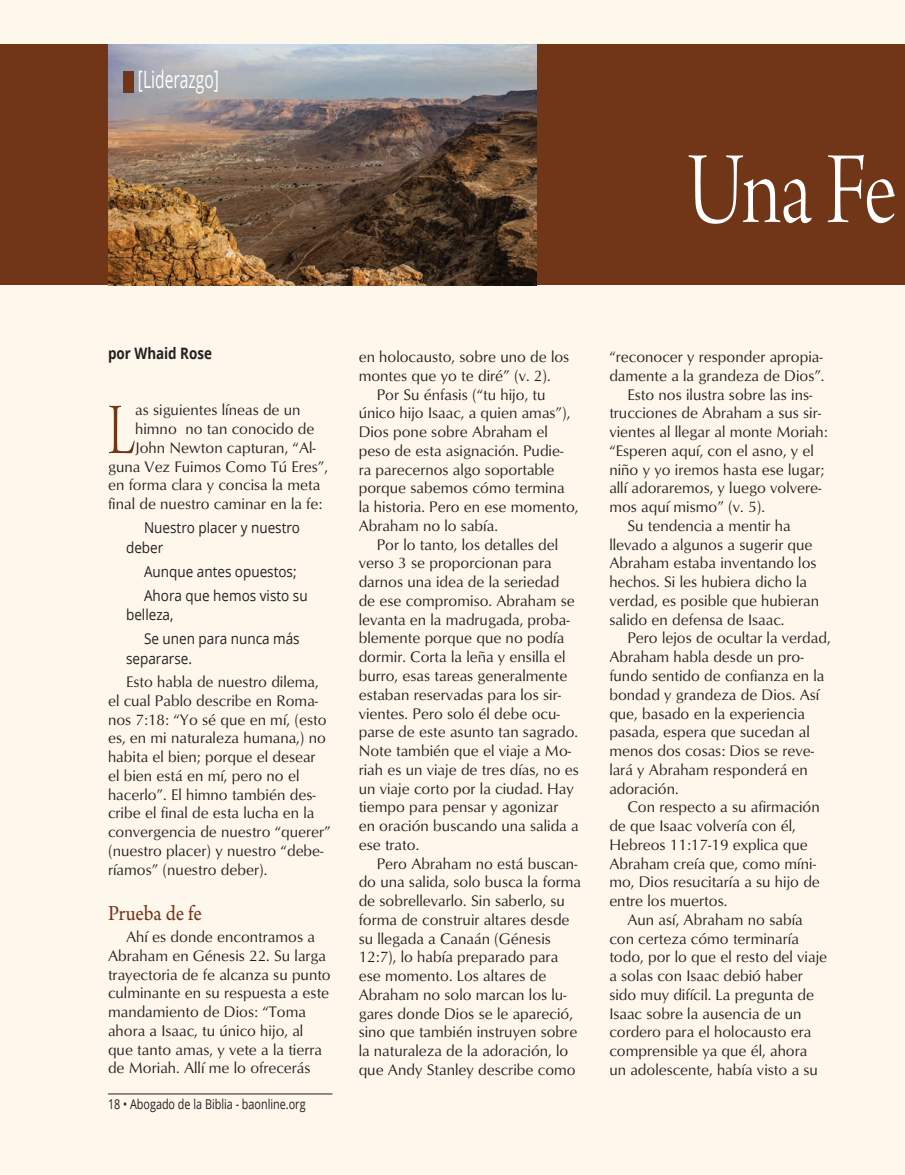
<style>
.page{position:relative;width:905px;height:1175px;background:#fff}
.page>*{position:absolute;margin:0;border:0;box-sizing:border-box;transform-origin:0 0}
.Article_-_Title_-_Ar{font:108px "Arno Pro Light Display";color:#fff;scale:.8 1}
.Article_-_Main_text{font:76.65px "Arno Pro Light Display";color:#713518;scale:.7 1}
.Article_-_Header{font:24px "Open Sans";color:#fff;scale:.65 1}
.Article_-_Subhead{font:22.5px "Arno Pro";color:#713518;scale:.9 1}
.Article_-_Main_text-2{font:15.75px/18.8px "Optimum";color:#231f20}
.Article_-_Author_onl{font:700 15.75px "Open Sans";color:#231f20;scale:.85 1}
.Article_-_Scripture{font:15px/19.5px "Open Sans";color:#231f20;scale:.9 1}
.t1{font:13.5px "Open Sans";color:#231f20;scale:.8 1}
</style>
<div class="page">
<div style="left:0;top:0;width:904px;height:1174px;background:#fef7ec"></div>
<div style="left:0;top:44px;width:904px;height:241px;background:#713518"></div>
<img style="left:108px;top:44px;width:428px;height:241px">
<div style="left:123px;top:72px;width:11px;height:21px;background:#713518"></div>
<p class="Article_-_Header" style="left:138px;top:63px;width:126px">[Liderazgo]</p>
<p class="Article_-_Title_-_Ar" style="left:686px;top:131px;width:264px">Una Fe</p>
<p class="Article_-_Author_onl" style="left:108px;top:342px;width:124px">por Whaid Rose</p>
<p class="Article_-_Main_text" style="left:108px;top:388px;width:40px">L</p>
<p class="Article_-_Main_text-2" style="left:135px;top:400px;width:167px">as siguientes líneas de un</p>
<p class="Article_-_Main_text-2" style="left:135px;top:419px;width:181px">himno no tan conocido de</p>
<p class="Article_-_Main_text-2" style="left:135px;top:438px;width:182px">John Newton capturan, “Al-</p>
<p class="Article_-_Main_text-2" style="left:108px;top:456px;width:221px">guna Vez Fuimos Como Tú Eres”,</p>
<p class="Article_-_Main_text-2" style="left:108px;top:475px;width:214px">en forma clara y concisa la meta</p>
<p class="Article_-_Main_text-2" style="left:108px;top:494px;width:216px">final de nuestro caminar en la fe:</p>
<p class="Article_-_Scripture" style="left:126px;top:517px;width:195px;text-indent:18px">Nuestro placer y nuestro deber</p>
<p class="Article_-_Scripture" style="left:144px;top:561px;width:171px">Aunque antes opuestos;</p>
<p class="Article_-_Scripture" style="left:126px;top:585px;width:203px;text-indent:18px">Ahora que hemos visto su belleza,</p>
<p class="Article_-_Scripture" style="left:126px;top:628px;width:194px;text-indent:18px">Se unen para nunca más separarse.</p>
<p class="Article_-_Main_text-2" style="left:108px;top:672px;width:224px;text-indent:18px">Esto habla de nuestro dilema, el cual Pablo describe en Roma&shy;nos 7:18: “Yo sé que en mí, (esto es, en mi naturaleza humana,) no habita el bien; porque el desear el bien está en mí, pero no el hacerlo”. El himno también des&shy;cribe el final de esta lucha en la convergencia de nuestro “querer” (nuestro placer) y nuestro “debe&shy;ríamos” (nuestro deber).</p>
<p class="Article_-_Subhead" style="left:108px;top:900px;width:106px">Prueba de fe</p>
<p class="Article_-_Main_text-2" style="left:108px;top:927px;width:224px;text-indent:18px">Ahí es donde encontramos a<br>Abraham en Génesis 22. Su larga trayectoria de fe alcanza su punto culminante en su respuesta a este mandamiento de Dios: “Toma ahora a Isaac, tu único hijo, al que tanto amas, y vete a la tierra de Moriah. Allí me lo ofrecerás</p>
<p class="t1" style="left:108px;top:1094px;width:248px">18 • Abogado de la Biblia - baonline.org</p>
<p class="Article_-_Main_text-2" style="left:358px;top:347px;width:212px">en holocausto, sobre uno de los montes que yo te diré” (v. 2).</p>
<p class="Article_-_Main_text-2" style="left:358px;top:384px;width:221px;text-indent:18px">Por Su énfasis (“tu hijo, tu único hijo Isaac, a quien amas”),<br>Dios pone sobre Abraham el peso de esta asignación. Pudie&shy;ra parecernos algo soportable porque sabemos cómo termina la historia. Pero en ese momento,<br>Abraham no lo sabía.</p>
<p class="Article_-_Main_text-2" style="left:358px;top:534px;width:222px;text-indent:18px">Por lo tanto, los detalles del verso 3 se proporcionan para darnos una idea de la seriedad de ese compromiso. Abraham se levanta en la madrugada, proba&shy;blemente porque que no podía dormir. Corta la leña y ensilla el burro, esas tareas generalmente estaban reservadas para los sir&shy;vientes. Pero solo él debe ocu&shy;parse de este asunto tan sagrado.<br>Note también que el viaje a Mo&shy;riah es un viaje de tres días, no es un viaje corto por la ciudad. Hay tiempo para pensar y agonizar<br>en oración buscando una salida a ese trato.</p>
<p class="Article_-_Main_text-2" style="left:358px;top:853px;width:224px;text-indent:18px">Pero Abraham no está buscan&shy;do una salida, solo busca la forma de sobrellevarlo. Sin saberlo, su forma de construir altares desde su llegada a Canaán (Génesis<br>12:7), lo había preparado para ese momento. Los altares de<br>Abraham no solo marcan los lu&shy;gares donde Dios se le apareció, sino que también instruyen sobre la naturaleza de la adoración, lo que Andy Stanley describe como</p>
<p class="Article_-_Main_text-2" style="left:609px;top:347px;width:217px">“reconocer y responder apropia&shy;damente a la grandeza de Dios”.</p>
<p class="Article_-_Main_text-2" style="left:609px;top:384px;width:220px;text-indent:18px">Esto nos ilustra sobre las ins&shy;trucciones de Abraham a sus sir&shy;vientes al llegar al monte Moriah: “Esperen aquí, con el asno, y el niño y yo iremos hasta ese lugar; allí adoraremos, y luego volvere&shy;mos aquí mismo” (v. 5).</p>
<p class="Article_-_Main_text-2" style="left:609px;top:516px;width:211px;text-indent:18px">Su tendencia a mentir ha llevado a algunos a sugerir que<br>Abraham estaba inventando los hechos. Si les hubiera dicho la verdad, es posible que hubieran salido en defensa de Isaac.</p>
<p class="Article_-_Main_text-2" style="left:609px;top:628px;width:223px;text-indent:18px">Pero lejos de ocultar la verdad,<br>Abraham habla desde un pro&shy;fundo sentido de confianza en la bondad y grandeza de Dios. Así que, basado en la experiencia pasada, espera que sucedan al menos dos cosas: Dios se reve&shy;lará y Abraham responderá en adoración.</p>
<p class="Article_-_Main_text-2" style="left:609px;top:797px;width:212px;text-indent:18px">Con respecto a su afirmación de que Isaac volvería con él,<br>Hebreos 11:17-19 explica que<br>Abraham creía que, como míni&shy;mo, Dios resucitaría a su hijo de entre los muertos.</p>
<p class="Article_-_Main_text-2" style="left:609px;top:909px;width:219px;text-indent:18px">Aun así, Abraham no sabía con certeza cómo terminaría todo, por lo que el resto del viaje a solas con Isaac debió haber sido muy difícil. La pregunta de<br>Isaac sobre la ausencia de un cordero para el holocausto era comprensible ya que él, ahora un adolescente, había visto a su</p>
</div>
